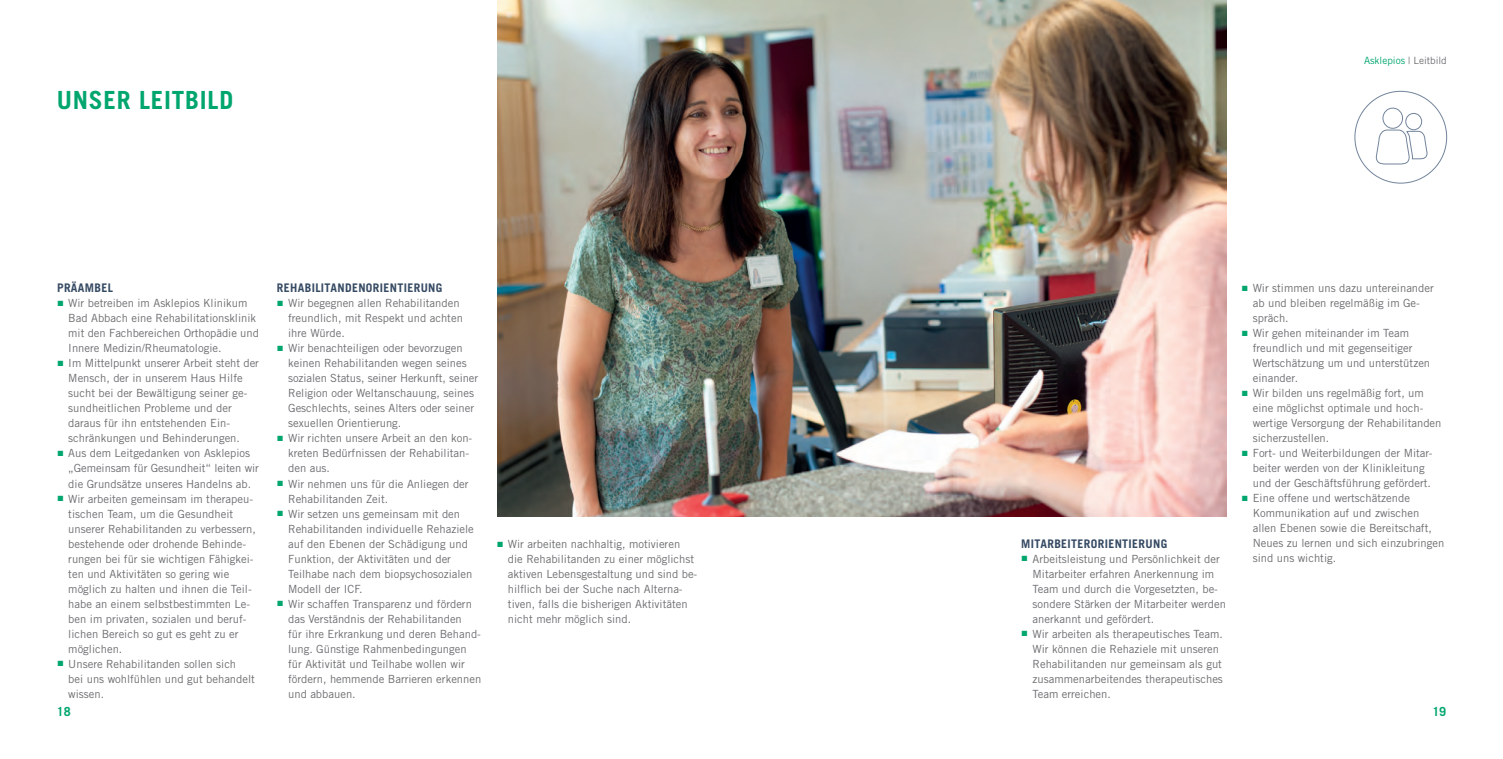
<style>
.page{position:relative;width:1503px;height:759px;background:#fff}
.page>*{position:absolute;margin:0;border:0;box-sizing:border-box;transform-origin:0 0}
.Überschrift{font:700 25px "Trade Gothic LT Std";letter-spacing:.03em;color:#00a66e}
.t1{font:700 12.5px "Trade Gothic LT Std";color:#00a66e}
.t2{font:700 11.88px "Trade Gothic LT Std";letter-spacing:.03em;color:#354a63}
.t3{font:11.25px/15px "Trade Gothic LT Std";color:#6c6d70}
.t4{font:10px "Trade Gothic LT Std";color:#00a66e}
.s1{font-family:"Arial";color:#00a66e}
.s2{color:#6c6d70}
</style>
<div class="page">
<img style="left:497px;top:0;width:729px;height:516px">
<svg style="left:1354px;top:91px;width:93px;height:92px"></svg>
<p class="Überschrift" style="left:57px;top:85px;width:178px">UNSER LEITBILD</p>
<p class="t2" style="left:57px;top:281px;width:57px">PRÄAMBEL</p>
<p class="t3" style="left:68px;top:295px;width:192px;text-indent:-11px"><span class="s1">■</span> Wir betreiben im Asklepios Klinikum Bad Abbach eine Rehabilitationsklinik mit den Fachbereichen Orthopädie und Innere Medizin/Rheumatologie.</p>
<p class="t3" style="left:68px;top:355px;width:192px;text-indent:-11px"><span class="s1">■</span> Im Mittelpunkt unserer Arbeit steht der Mensch, der in unserem Haus Hilfe sucht bei der Bewältigung seiner ge&shy;sundheitlichen Probleme und der daraus für ihn entstehenden Ein&shy;schränkungen und Behinderungen.</p>
<p class="t3" style="left:68px;top:445px;width:192px;text-indent:-11px"><span class="s1">■</span> Aus dem Leitgedanken von Asklepios „Gemeinsam für Gesundheit“ leiten wir die Grundsätze unseres Handelns ab.</p>
<p class="t3" style="left:68px;top:490px;width:189px;text-indent:-11px"><span class="s1">■</span> Wir arbeiten gemeinsam im therapeu&shy;tischen Team, um die Gesundheit unserer Rehabilitanden zu verbessern, bestehende oder drohende Behinde&shy;rungen bei für sie wichtigen Fähigkei&shy;ten und Aktivitäten so gering wie</p>
<p class="t3" style="left:68px;top:580px;width:185px">möglich zu halten und ihnen die Teil&shy;habe an einem selbstbestimmten Le&shy;ben im privaten, sozialen und beruf&shy;lichen Bereich so gut es geht zu er möglichen.</p>
<p class="t3" style="left:68px;top:655px;width:188px;text-indent:-11px"><span class="s1">■</span> Unsere Rehabilitanden sollen sich<br>bei uns wohlfühlen und gut behandelt wissen.</p>
<p class="t1" style="left:57px;top:703px;width:15px">18</p>
<p class="t2" style="left:277px;top:281px;width:167px">REHABILITANDENORIENTIERUNG</p>
<p class="t3" style="left:288px;top:295px;width:176px;text-indent:-11px"><span class="s1">■</span> Wir begegnen allen Rehabilitanden freundlich, mit Respekt und achten ihre Würde.</p>
<p class="t3" style="left:288px;top:340px;width:192px;text-indent:-11px"><span class="s1">■</span> Wir benachteiligen oder bevorzugen keinen Rehabilitanden wegen seines sozialen Status, seiner Herkunft, seiner Religion oder Weltanschauung, seines Geschlechts, seines Alters oder seiner sexuellen Orientierung.</p>
<p class="t3" style="left:288px;top:430px;width:186px;text-indent:-11px"><span class="s1">■</span> Wir richten unsere Arbeit an den kon&shy;kreten Bedürfnissen der Rehabilitan&shy;den aus.</p>
<p class="t3" style="left:288px;top:475px;width:182px;text-indent:-11px"><span class="s1">■</span> Wir nehmen uns für die Anliegen der<br>Rehabilitanden Zeit.</p>
<p class="t3" style="left:288px;top:505px;width:187px;text-indent:-11px"><span class="s1">■</span> Wir setzen uns gemeinsam mit den<br>Rehabilitanden individuelle Rehaziele auf den Ebenen der Schädigung und<br>Funktion, der Aktivitäten und der<br>Teilhabe nach dem biopsychosozialen<br>Modell der ICF.</p>
<p class="t3" style="left:288px;top:595px;width:195px;text-indent:-11px"><span class="s1">■</span> Wir schaffen Transparenz und fördern das Verständnis der Rehabilitanden<br>für ihre Erkrankung und deren Behand&shy;lung. Günstige Rahmenbedingungen für Aktivität und Teilhabe wollen wir fördern, hemmende Barrieren erkennen und abbauen.</p>
<p class="t3" style="left:508px;top:536px;width:191px;text-indent:-11px"><span class="s1">■</span> Wir arbeiten nachhaltig, motivieren die Rehabilitanden zu einer möglichst aktiven Lebensgestaltung und sind be&shy;hilflich bei der Suche nach Alterna&shy;tiven, falls die bisherigen Aktivitäten nicht mehr möglich sind.</p>
<p class="t4" style="left:1363px;top:54px;width:84px">Asklepios <span class="s2">| Leitbild</span></p>
<p class="t2" style="left:1021px;top:535px;width:147px">MITARBEITERORIENTIERUNG</p>
<p class="t3" style="left:1032px;top:550px;width:195px;text-indent:-11px"><span class="s1">■</span> Arbeitsleistung und Persönlichkeit der Mitarbeiter erfahren Anerkennung im Team und durch die Vorgesetzten, be&shy;sondere Stärken der Mitarbeiter werden anerkannt und gefördert.</p>
<p class="t3" style="left:1032px;top:625px;width:192px;text-indent:-11px"><span class="s1">■</span> Wir arbeiten als therapeutisches Team.<br>Wir können die Rehaziele mit unseren Rehabilitanden nur gemeinsam als gut zusammenarbeitendes therapeutisches Team erreichen.</p>
<p class="t3" style="left:1252px;top:280px;width:183px;text-indent:-11px"><span class="s1">■</span> Wir stimmen uns dazu untereinander ab und bleiben regelmäßig im Ge&shy;spräch.</p>
<p class="t3" style="left:1252px;top:325px;width:179px;text-indent:-11px"><span class="s1">■</span> Wir gehen miteinander im Team freundlich und mit gegenseitiger<br>Wertschätzung um und unterstützen einander.</p>
<p class="t3" style="left:1252px;top:385px;width:190px;text-indent:-11px"><span class="s1">■</span> Wir bilden uns regelmäßig fort, um eine möglichst optimale und hoch&shy;wertige Versorgung der Rehabilitanden sicherzustellen.</p>
<p class="t3" style="left:1252px;top:445px;width:181px;text-indent:-11px"><span class="s1">■</span> Fort- und Weiterbildungen der Mitar&shy;beiter werden von der Klinikleitung und der Geschäftsführung gefördert.</p>
<p class="t3" style="left:1252px;top:490px;width:193px;text-indent:-11px"><span class="s1">■</span> Eine offene und wertschätzende<br>Kommunikation auf und zwischen allen Ebenen sowie die Bereitschaft,<br>Neues zu lernen und sich einzubringen sind uns wichtig.</p>
<p class="t1" style="left:1432px;top:703px;width:15px">19</p>
</div>
